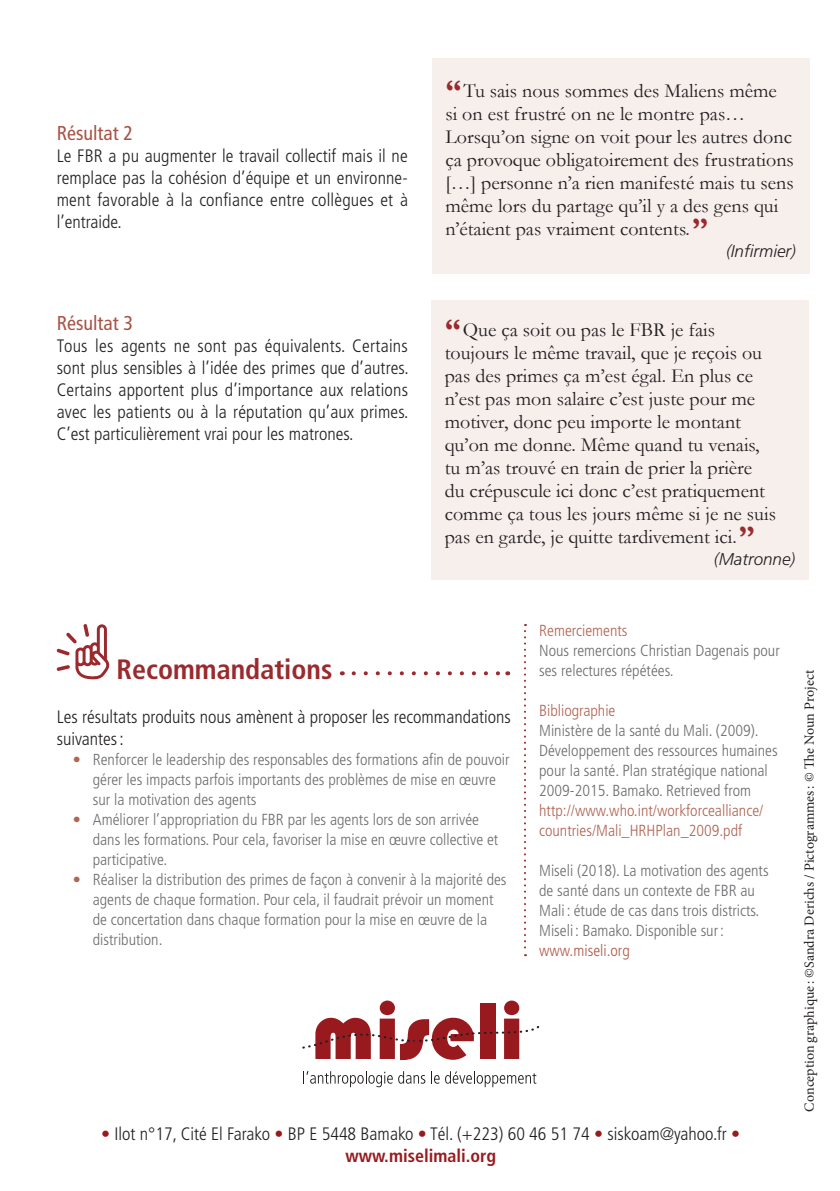
<style>
.page{position:relative;width:840px;height:1191px;background:#fff}
.page>*{position:absolute;margin:0;border:0;box-sizing:border-box;transform-origin:0 0}
.t1{font:700 condensed 28px "Frutiger";color:#9a2a2e}
.t2{font:20px/23px "Garamond";color:#231f20}
.t3{font:condensed 20px "Frutiger";color:#a95245}
.t4{font:300 condensed 18px/22px "Frutiger";color:#231f20;text-align:justify}
.t5{font:italic 300 17px "Frutiger";color:#231f20}
.t6{font:300 condensed 16px/20px "Frutiger";color:#6c6d70}
.t7{font:300 condensed 16px/20px "Frutiger";color:#b06453}
.t8{font:300 condensed 16px "Frutiger";color:#af5a47}
.t9{font:14px "Minion Pro";color:#231f20}
.s1{font-weight:700;font-size:32px;color:#9a2a2e}
.s2{color:#b06453}
.s3{color:#981a1e}
.s4{font-weight:700;color:#981a1e}
</style>
<div class="page">
<svg style="left:353px;top:671px;width:147px;height:4px"></svg>
<svg style="left:56px;top:624px;width:54px;height:55px"></svg>
<svg style="left:302px;top:1000px;width:237px;height:60px"></svg>
<svg style="left:303px;top:1071px;width:89px;height:16px"></svg>
<svg style="left:398px;top:1071px;width:27px;height:12px"></svg>
<svg style="left:431px;top:1071px;width:8px;height:12px"></svg>
<svg style="left:445px;top:1071px;width:91px;height:16px"></svg>
<svg style="left:524px;top:624px;width:1px;height:332px"></svg>
<div style="left:432px;top:59px;width:377px;height:215px;background:#f6efec"></div>
<div style="left:431px;top:300px;width:377px;height:280px;background:#f6efec"></div>
<p class="t3" style="left:57px;top:121px;width:78px">Résultat 2</p>
<p class="t4" style="left:57px;top:145px;width:352px">Le FBR a pu augmenter le travail collectif mais il ne remplace pas la cohésion d’équipe et un environne&shy;ment favorable à la confiance entre collègues et à l’entraide.</p>
<p class="t3" style="left:57px;top:312px;width:78px">Résultat 3</p>
<p class="t4" style="left:57px;top:335px;width:353px">Tous les agents ne sont pas équivalents. Certains sont plus sensibles à l’idée des primes que d’autres.<br>Certains apportent plus d’importance aux relations avec les patients ou à la réputation qu’aux primes.<br>C’est particulièrement vrai pour les matrones.</p>
<p class="t2" style="left:445px;top:79px;width:350px"><span class="s1">“</span>Tu sais nous sommes des Maliens même<br>si on est frustré on ne le montre pas… Lorsqu’on signe on voit pour les autres donc ça provoque obligatoirement des frustrations […] personne n’a rien manifesté mais tu sens même lors du partage qu’il y a des gens qui n’étaient pas vraiment contents.<span class="s1">”</span></p>
<p class="t5" style="left:725px;top:241px;width:71px">(Infirmier)</p>
<p class="t2" style="left:444px;top:318px;width:332px"><span class="s1">“</span>Que ça soit ou pas le FBR je fais toujours le même travail, que je reçois ou pas des primes ça m’est égal. En plus ce n’est pas mon salaire c’est juste pour me motiver, donc peu importe le montant qu’on me donne. Même quand tu venais, tu m’as trouvé en train de prier la prière du crépuscule ici donc c’est pratiquement comme ça tous les jours même si je ne suis pas en garde, je quitte tardivement ici.<span class="s1">”</span></p>
<p class="t5" style="left:713px;top:550px;width:83px">(Matronne)</p>
<h1 class="t1" style="left:116px;top:653px;width:217px">Recommandations</h1>
<p class="t4" style="left:57px;top:706px;width:455px">Les résultats produits nous amènent à proposer les recommandations suivantes:</p>
<p class="t6" style="left:93px;top:750px;width:418px;text-indent:-20px"><span class="s2">•</span> Renforcer le leadership des responsables des formations afin de pouvoir gérer les impacts parfois importants des problèmes de mise en œuvre sur la motivation des agents</p>
<p class="t6" style="left:93px;top:810px;width:407px;text-indent:-20px"><span class="s2">•</span> Améliorer l’appropriation du FBR par les agents lors de son arrivée dans les formations. Pour cela, favoriser la mise en œuvre collective et participative.</p>
<p class="t6" style="left:93px;top:870px;width:415px;text-indent:-20px"><span class="s2">•</span> Réaliser la distribution des primes de façon à convenir à la majorité des agents de chaque formation. Pour cela, il faudrait prévoir un moment de concertation dans chaque formation pour la mise en œuvre de la distribution.</p>
<p class="t7" style="left:539px;top:621px;width:90px">Remerciements</p>
<p class="t6" style="left:539px;top:641px;width:242px">Nous remercions Christian Dagenais pour ses relectures répétées.</p>
<p class="t7" style="left:539px;top:701px;width:78px">Bibliographie</p>
<p class="t6" style="left:539px;top:721px;width:240px">Ministère de la santé du Mali. (2009).<br>Développement des ressources humaines pour la santé. Plan stratégique national 2009-2015. Bamako. Retrieved from</p>
<p class="t7" style="left:539px;top:801px;width:225px">http://www.who.int/workforcealliance/ countries/Mali_HRHPlan_2009.pdf</p>
<p class="t6" style="left:539px;top:861px;width:231px">Miseli (2018). La motivation des agents de santé dans un contexte de FBR au Mali : étude de cas dans trois districts.<br>Miseli : Bamako. Disponible sur:</p>
<p class="t8" style="left:539px;top:941px;width:92px">www.miseli.org</p>
<p class="t4" style="left:101px;top:1122px;width:640px;text-align:center"><span class="s3">•</span> Ilot n°17, Cité El Farako <span class="s3">•</span> BP E 5448 Bamako <span class="s3">•</span> Tél. (+223) 60 46 51 74 <span class="s3">•</span> siskoam@yahoo.fr <span class="s3">• </span><span class="s4">www.miselimali.org</span></p>
<p class="t9" style="left:799px;top:1111px;width:443px;rotate:-90deg">Conception graphique : ©Sandra Derichs / Pictogrammes: © The Noun Project</p>
</div>
